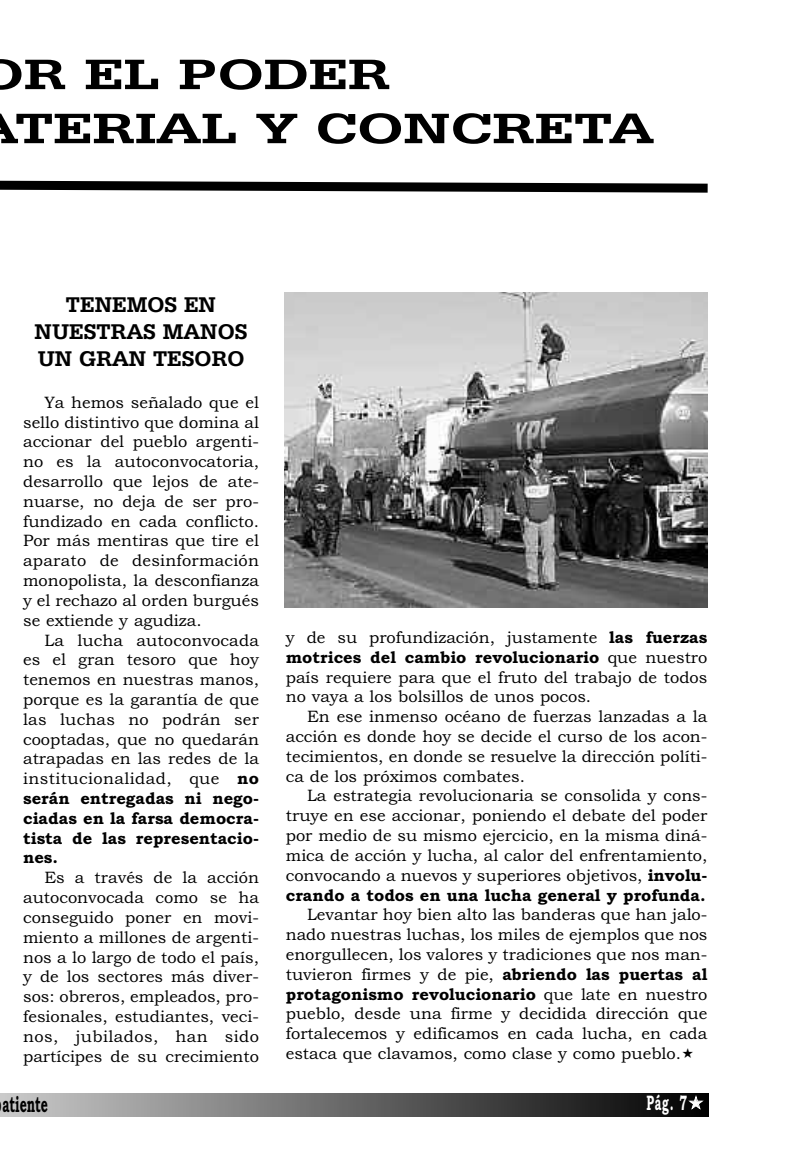
<style>
.page{position:relative;width:787px;height:1170px;background:#fff}
.page>*{position:absolute;margin:0;border:0;box-sizing:border-box;transform-origin:0 0}
.t1{font:700 45px/54px "Serifa BT";color:#000;scale:1.35 1}
.t2{font:700 22.5px/27px "Serifa BT";color:#000;text-align:center}
.t3{font:700 22.5px "Bookman Old Style";color:#000;scale:.55 1}
.t4{font:700 21px "Bookman Old Style";color:#fff;scale:.55 1}
.t5{font:16.5px/19.8px "Bookman Old Style";color:#000;text-align:justify}
.s1{font-weight:700}
</style>
<div class="page">
<div style="left:0;top:1093px;width:708px;height:23px;background:linear-gradient(to right,#cacaca,#010101)"></div>
<svg style="left:0;top:180px;width:708px;height:13px"></svg>
<img style="left:284px;top:293px;width:423px;height:314px">
<svg style="left:689px;top:1096px;width:13px;height:12px"></svg>
<h1 class="t1" style="left:15px;top:47px;width:475px;text-indent:-37px">OR EL PODER<br>TERIAL Y CONCRETA</h1>
<h2 class="t2" style="left:34px;top:291px;width:215px">TENEMOS EN<br>NUESTRAS MANOS<br>UN GRAN TESORO</h2>
<p class="t5" style="left:23px;top:392px;width:237px;text-indent:21px">Ya hemos señalado que el sello distintivo que domina al accionar del pueblo argenti&shy;no es la autoconvocatoria, desarrollo que lejos de ate&shy;nuarse, no deja de ser pro&shy;fundizado en cada conflicto.<br>Por más mentiras que tire el aparato de desinformación monopolista, la desconfianza y el rechazo al orden burgués se extiende y agudiza.</p>
<p class="t5" style="left:23px;top:630px;width:237px;text-indent:21px">La lucha autoconvocada es el gran tesoro que hoy tenemos en nuestras manos, porque es la garantía de que las luchas no podrán ser cooptadas, que no quedarán atrapadas en las redes de la institucionalidad, que <span class="s1">no serán entregadas ni nego&shy;ciadas en la farsa democra&shy;tista de las representacio&shy;nes.</span></p>
<p class="t5" style="left:23px;top:867px;width:237px;text-indent:21px">Es a través de la acción autoconvocada como se ha conseguido poner en movi&shy;miento a millones de argenti&shy;nos a lo largo de todo el país, y de los sectores más diver&shy;sos: obreros, empleados, pro&shy;fesionales, estudiantes, veci&shy;nos, jubilados, han sido partícipes de su crecimiento</p>
<p class="t5" style="left:286px;top:627px;width:423px">y de su profundización, justamente <span class="s1">las fuerzas motrices del cambio revolucionario</span> que nuestro país requiere para que el fruto del trabajo de todos no vaya a los bolsillos de unos pocos.</p>
<p class="t5" style="left:286px;top:706px;width:423px;text-indent:21px">En ese inmenso océano de fuerzas lanzadas a la acción es donde hoy se decide el curso de los acon&shy;tecimientos, en donde se resuelve la dirección políti&shy;ca de los próximos combates.</p>
<p class="t5" style="left:286px;top:785px;width:423px;text-indent:21px">La estrategia revolucionaria se consolida y cons&shy;truye en ese accionar, poniendo el debate del poder por medio de su mismo ejercicio, en la misma diná&shy;mica de acción y lucha, al calor del enfrentamiento, convocando a nuevos y superiores objetivos, <span class="s1">involu&shy;crando a todos en una lucha general y profunda.</span></p>
<p class="t5" style="left:286px;top:904px;width:423px;text-indent:21px">Levantar hoy bien alto las banderas que han jalo&shy;nado nuestras luchas, los miles de ejemplos que nos enorgullecen, los valores y tradiciones que nos man&shy;tuvieron firmes y de pie, <span class="s1">abriendo las puertas al protagonismo revolucionario</span> que late en nuestro pueblo, desde una firme y decidida dirección que fortalecemos y edificamos en cada lucha, en cada estaca que clavamos, como clase y como pueblo.</p>
<h2 class="t3" style="left:2px;top:1090px;width:85px">atiente</h2>
<p class="t4" style="left:646px;top:1090px;width:76px">Pág. 7</p>
</div>
